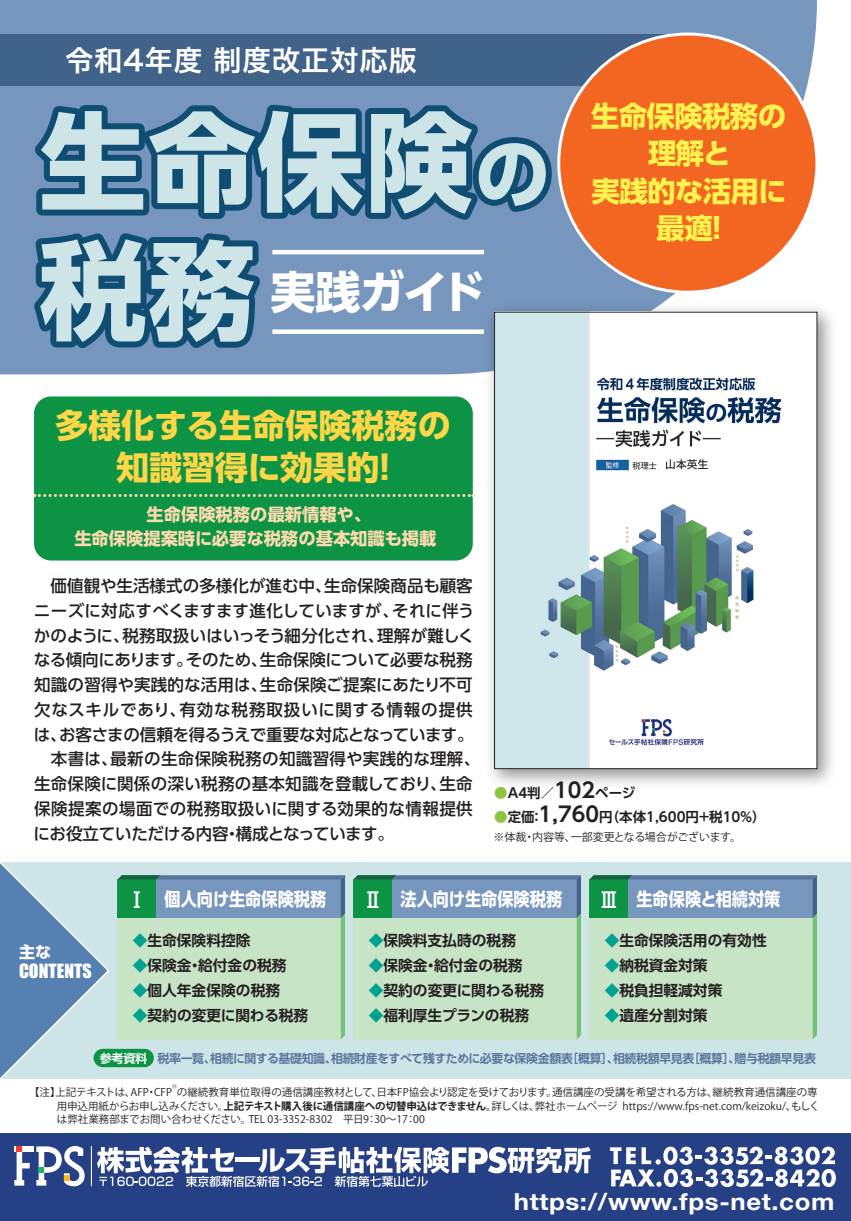
<style>
.page{position:relative;width:851px;height:1221px;background:#fff}
.page>*{position:absolute;margin:0;border:0;box-sizing:border-box;transform-origin:0 0}
.t1{font:700 107.1px/128.6px "UD Shin Go Pro";letter-spacing:.015em;color:#cee5e8}
.t2{font:700 45px "UD Shin Go Pro";letter-spacing:-.03em;color:#fff}
.t3{font:700 33px/42px "UD Shin Go Pro";color:#ffd648;text-align:center}
.t4{font:700 28.5px/37.5px "UD Shin Go Pro";letter-spacing:-.025em;color:#fff34f;text-align:center}
.t5{font:28.5px "Hira Kaku Std W6";letter-spacing:.025em;color:#fff}
.t6{font:700 23.4px "Helvetica Neue";letter-spacing:.025em;color:#fff;scale:1.1 1}
.t7{font:700 18.3px "UD Shin Go Pro";color:#fff;scale:.88 1}
.t8{font:18px "Impact";color:#fff}
.t9{font:700 17.25px/24px "UD Shin Go Pro";color:#fedbaf;text-align:center}
.t10{font:500 16.5px/24.8px "UD Shin Go Pro";letter-spacing:.005em;color:#231f20}
.t11{font:700 16.05px "UD Shin Go Pro";color:#fff}
.t12{font:700 14.7px "UD Shin Go Pro De";color:#231f20}
.t13{font:700 13.5px "UD Shin Go Pro De";color:#231f20}
.t14{font:700 12.15px "UD Shin Go Pro De";letter-spacing:-.025em;color:#59749c}
.t15{font:10.95px "Koz Go Pro";color:#231f20}
.t16{font:10.5px/13.5px "Koz Go Pro";color:#231f20}
.s1{font-size:75px}
.s2{color:#8bc63e}
.s3{font-size:20.7px}
.s4{font-weight:500;font-size:21px}
.s5{color:#00a191}
.s6{color:#fff}
.s7{font-weight:700}
</style>
<div class="page">
<svg style="left:0;top:0;width:816px;height:374px;background:#839fc3"></svg>
<div style="left:0;top:34px;width:687px;height:51px;background:#416389"></div>
<div style="left:0;top:862px;width:850px;height:217px;background:#cee5e8"></div>
<svg style="left:0;top:862px;width:111px;height:217px"></svg>
<div style="left:0;top:1133px;width:850px;height:87px;background:#264085"></div>
<svg style="left:609px;top:1146px;width:226px;height:40px"></svg>
<div style="left:22px;top:1146px;width:11px;height:5px;background:#fff"></div>
<svg style="left:14px;top:1146px;width:16px;height:39px"></svg>
<svg style="left:36px;top:1146px;width:49px;height:40px"></svg>
<hr style="left:91px;top:1145px;width:1px;height:41px;background:#fff">
<svg style="left:97px;top:1146px;width:493px;height:40px"></svg>
<svg style="left:172px;top:1084px;width:5px;height:4px"></svg>
<img style="left:479px;top:297px;width:353px;height:487px">
<img style="left:496px;top:314px;width:319px;height:453px">
<div style="left:94px;top:1048px;width:60px;height:19px;background:#0d9344;border-radius:9px"></div>
<div style="left:34px;top:396px;width:438px;height:164px;background:#0d9344;border-radius:17px"></div>
<div style="left:558px;top:34px;width:258px;height:258px;background:#f36621;border-radius:50%"></div>
<svg style="left:589px;top:875px;width:227px;height:164px;background:#accebc"></svg>
<svg style="left:34px;top:494px;width:439px;height:3px"></svg>
<svg style="left:353px;top:875px;width:228px;height:164px;background:#accebc"></svg>
<svg style="left:118px;top:875px;width:227px;height:164px;background:#accdbc"></svg>
<svg style="left:2px;top:98px;width:559px;height:260px;background:#4d799e"></svg>
<h3 class="t5" style="left:65px;top:38px;width:353px">令和4年度 制度改正対応版</h3>
<h1 class="t1" style="left:39px;top:95px;width:512px">生命保険<span class="s1">の</span>税務</h1>
<h2 class="t2" style="left:270px;top:255px;width:216px">実践ガイド</h2>
<h3 class="t3" style="left:55px;top:403px;width:397px">多様化する生命保険税務の知識習得に効果的！</h3>
<p class="t9" style="left:74px;top:502px;width:363px">生命保険税務の最新情報や、<br>生命保険提案時に必要な税務の基本知識も掲載</p>
<h3 class="t4" style="left:591px;top:96px;width:197px">生命保険税務の理解と<br>実践的な活用に最適！</h3>
<p class="t10" style="left:34px;top:573px;width:448px">　価値観や生活様式の多様化が進む中、生命保険商品も顧客ニーズに対応すべくますます進化していますが、それに伴うかのように、税務取扱いはいっそう細分化され、理解が難しくなる傾向にあります。そのため、生命保険について必要な税務知識の習得や実践的な活用は、生命保険ご提案にあたり不可欠なスキルであり、有効な税務取扱いに関する情報の提供は、お客さまの信頼を得るうえで重要な対応となっています。　本書は、最新の生命保険税務の知識習得や実践的な理解、生命保険に関係の深い税務の基本知識を登載しており、生命保険提案の場面での税務取扱いに関する効果的な情報提供にお役立ていただける内容・構成となっています。</p>
<p class="t13" style="left:494px;top:781px;width:142px"><span class="s2">●</span>A4判／<span class="s3">102</span>ページ</p>
<p class="t13" style="left:494px;top:805px;width:273px"><span class="s2">●</span>定価：<span class="s3">1,760</span>円（本体1,600円＋税10％）</p>
<p class="t15" style="left:493px;top:829px;width:249px">※体裁・内容等、一部変更となる場合がございます。</p>
<p class="t11" style="left:19px;top:938px;width:33px">主な</p>
<p class="t8" style="left:19px;top:960px;width:74px">CONTENTS</p>
<p class="t7" style="left:126px;top:883px;width:228px"><span class="s4">Ⅰ</span> 個人向け生命保険税務</p>
<p class="t12" style="left:133px;top:928px;width:119px"><span class="s5">◆</span>生命保険料控除</p>
<p class="t12" style="left:133px;top:953px;width:155px"><span class="s5">◆</span>保険金・給付金の税務</p>
<p class="t12" style="left:133px;top:978px;width:149px"><span class="s5">◆</span>個人年金保険の税務</p>
<p class="t12" style="left:133px;top:1003px;width:177px"><span class="s5">◆</span>契約の変更に関わる税務</p>
<p class="t7" style="left:362px;top:883px;width:228px"><span class="s4">Ⅱ</span> 法人向け生命保険税務</p>
<p class="t12" style="left:369px;top:928px;width:149px"><span class="s5">◆</span>保険料支払時の税務</p>
<p class="t12" style="left:369px;top:953px;width:155px"><span class="s5">◆</span>保険金・給付金の税務</p>
<p class="t12" style="left:369px;top:978px;width:177px"><span class="s5">◆</span>契約の変更に関わる税務</p>
<p class="t12" style="left:369px;top:1003px;width:162px"><span class="s5">◆</span>福利厚生プランの税務</p>
<p class="t7" style="left:598px;top:883px;width:208px"><span class="s4">Ⅲ</span> 生命保険と相続対策</p>
<p class="t12" style="left:604px;top:928px;width:163px"><span class="s5">◆</span>生命保険活用の有効性</p>
<p class="t12" style="left:604px;top:953px;width:104px"><span class="s5">◆</span>納税資金対策</p>
<p class="t12" style="left:604px;top:978px;width:119px"><span class="s5">◆</span>税負担軽減対策</p>
<p class="t12" style="left:604px;top:1003px;width:104px"><span class="s5">◆</span>遺産分割対策</p>
<p class="t14" style="left:100px;top:1047px;width:717px"><span class="s6">参考資料</span> 税率一覧、相続に関する基礎知識、相続財産をすべて残すために必要な保険金額表［概算］、相続税額早見表［概算］、贈与税額早見表</p>
<p class="t16" style="left:57px;top:1085px;width:764px;text-indent:-28px">【注】上記テキストは、AFP・CFP の継続教育単位取得の通信講座教材として、日本FP協会より認定を受けております。通信講座の受講を希望される方は、継続教育通信講座の専用申込用紙からお申し込みください。<span class="s7">上記テキスト購入後に通信講座への切替申込はできません。</span>詳しくは、弊社ホームページ https://www.fps-net.com/keizoku/、もしくは弊社業務部までお問い合わせください。TEL 03-3352-8302　平日9：30～17：00</p>
<h3 class="t6" style="left:513px;top:1183px;width:293px">https://www.fps-net.com</h3>
</div>
